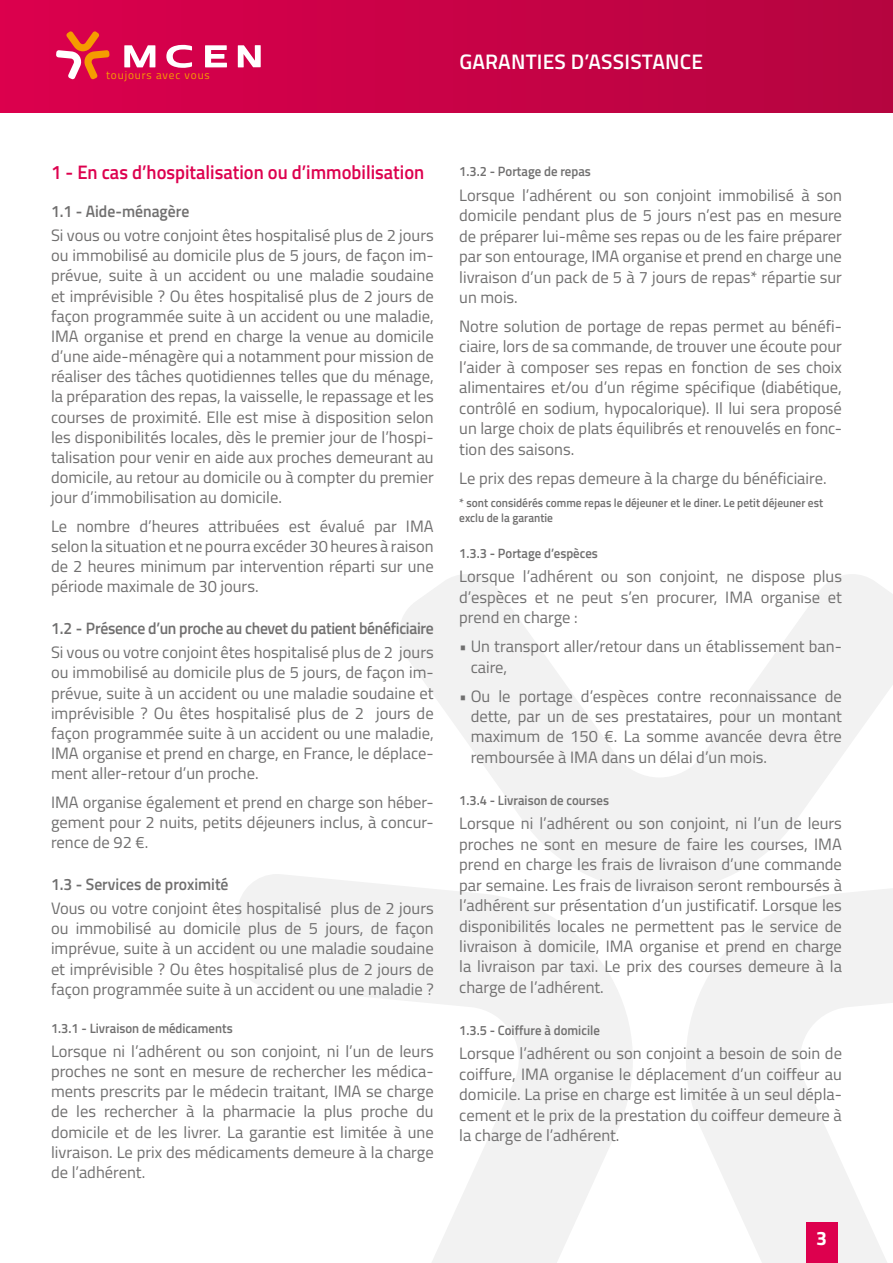
<style>
.page{position:relative;width:893px;height:1263px;background:#fff}
.page>*{position:absolute;margin:0;border:0;box-sizing:border-box;transform-origin:0 0}
.t1{font:600 21px "Titillium Web";letter-spacing:.01em;color:#fff}
.t2{font:600 19.5px "Titillium Web";color:#dd004e;scale:.95 1}
.t3{font:700 19.5px "Titillium Web";color:#fff}
.t4{font:16.5px/20.1px "Titillium Web";color:#706f6f;text-align:justify}
.t5{font:600 16.5px "Titillium Web";letter-spacing:-.02em;color:#706f6f;scale:.95 1}
.t6{font:600 16.5px "Titillium Web";color:#706f6f;scale:.95 1}
.t7{font:600 13.5px "Titillium Web";color:#706f6f;scale:.95 1}
.t8{font:600 12px/15px "Titillium Web";color:#706f6f;scale:.95 1}
.t9{font:11.25px "Titillium Web";letter-spacing:.08em;color:#f59e00}
</style>
<div class="page">
<div style="left:0;top:0;width:893px;height:113px;background:linear-gradient(to right,#dc004d,#b50540)"></div>
<svg style="left:399px;top:574px;width:494px;height:317px;fill:#f2f2f2"></svg>
<svg style="left:234px;top:874px;width:406px;height:389px"></svg>
<svg style="left:679px;top:874px;width:214px;height:389px;fill:#f2f2f2"></svg>
<svg style="left:56px;top:31px;width:54px;height:48px;background:#e3424f"></svg>
<svg style="left:166px;top:45px;width:26px;height:23px"></svg>
<svg style="left:124px;top:45px;width:31px;height:22px"></svg>
<svg style="left:205px;top:45px;width:22px;height:22px"></svg>
<svg style="left:238px;top:45px;width:23px;height:22px"></svg>
<div style="left:806px;top:1222px;width:32px;height:41px;background:#dd004e"></div>
<p class="t9" style="left:106px;top:67px;width:105px">toujours avec vous</p>
<p class="t1" style="left:459px;top:46px;width:245px">GARANTIES D’ASSISTANCE</p>
<p class="t2" style="left:51px;top:158px;width:394px">1 - En cas d’hospitalisation ou d’immobilisation</p>
<p class="t6" style="left:51px;top:198px;width:147px">1.1 - Aide-ménagère</p>
<p class="t4" style="left:51px;top:224px;width:384px">Si vous ou votre conjoint êtes hospitalisé plus de 2 jours ou immobilisé au domicile plus de 5 jours, de façon im&shy;prévue, suite à un accident ou une maladie soudaine et imprévisible ? Ou êtes hospitalisé plus de 2 jours de façon programmée suite à un accident ou une maladie, IMA organise et prend en charge la venue au domicile d’une aide-ménagère qui a notamment pour mission de réaliser des tâches quotidiennes telles que du ménage, la préparation des repas, la vaisselle, le repassage et les courses de proximité. Elle est mise à disposition selon les disponibilités locales, dès le premier jour de l’hospi&shy;talisation pour venir en aide aux proches demeurant au domicile, au retour au domicile ou à compter du premier jour d’immobilisation au domicile.</p>
<p class="t4" style="left:51px;top:515px;width:384px">Le nombre d’heures attribuées est évalué par IMA selon la situation et ne pourra excéder 30 heures à raison de 2 heures minimum par intervention réparti sur une période maximale de 30 jours.</p>
<p class="t5" style="left:51px;top:616px;width:404px">1.2 - Présence d’un proche au chevet du patient bénéficiaire</p>
<p class="t4" style="left:51px;top:641px;width:384px">Si vous ou votre conjoint êtes hospitalisé plus de 2 jours ou immobilisé au domicile plus de 5 jours, de façon im&shy;prévue, suite à un accident ou une maladie soudaine et imprévisible ? Ou êtes hospitalisé plus de 2 jours de façon programmée suite à un accident ou une maladie, IMA organise et prend en charge, en France, le déplace&shy;ment aller-retour d’un proche.</p>
<p class="t4" style="left:51px;top:791px;width:384px">IMA organise également et prend en charge son héber&shy;gement pour 2 nuits, petits déjeuners inclus, à concur&shy;rence de 92 €.</p>
<p class="t6" style="left:51px;top:871px;width:188px">1.3 - Services de proximité</p>
<p class="t4" style="left:51px;top:897px;width:384px">Vous ou votre conjoint êtes hospitalisé plus de 2 jours ou immobilisé au domicile plus de 5 jours, de façon imprévue, suite à un accident ou une maladie soudaine et imprévisible ? Ou êtes hospitalisé plus de 2 jours de façon programmée suite à un accident ou une maladie ?</p>
<p class="t7" style="left:51px;top:1018px;width:193px">1.3.1 - Livraison de médicaments</p>
<p class="t4" style="left:51px;top:1040px;width:384px">Lorsque ni l’adhérent ou son conjoint, ni l’un de leurs proches ne sont en mesure de rechercher les médica&shy;ments prescrits par le médecin traitant, IMA se charge de les rechercher à la pharmacie la plus proche du domicile et de les livrer. La garantie est limitée à une livraison. Le prix des médicaments demeure à la charge de l’adhérent.</p>
<p class="t7" style="left:459px;top:161px;width:140px">1.3.2 - Portage de repas</p>
<p class="t4" style="left:459px;top:184px;width:384px">Lorsque l’adhérent ou son conjoint immobilisé à son domicile pendant plus de 5 jours n’est pas en mesure de préparer lui-même ses repas ou de les faire préparer par son entourage, IMA organise et prend en charge une livraison d’un pack de 5 à 7 jours de repas* répartie sur un mois.</p>
<p class="t4" style="left:459px;top:315px;width:384px">Notre solution de portage de repas permet au bénéfi&shy;ciaire, lors de sa commande, de trouver une écoute pour l’aider à composer ses repas en fonction de ses choix alimentaires et/ou d’un régime spécifique (diabétique, contrôlé en sodium, hypocalorique). Il lui sera proposé un large choix de plats équilibrés et renouvelés en fonc&shy;tion des saisons.</p>
<p class="t4" style="left:459px;top:467px;width:369px">Le prix des repas demeure à la charge du bénéficiaire.</p>
<p class="t8" style="left:459px;top:495px;width:385px">* sont considérés comme repas le déjeuner et le diner. Le petit déjeuner est exclu de la garantie</p>
<p class="t7" style="left:459px;top:543px;width:147px">1.3.3 - Portage d’espèces</p>
<p class="t4" style="left:459px;top:565px;width:384px">Lorsque l’adhérent ou son conjoint, ne dispose plus d’espèces et ne peut s’en procurer, IMA organise et prend en charge :</p>
<p class="t4" style="left:471px;top:635px;width:373px;text-indent:-11px">• Un transport aller/retour dans un établissement ban&shy;caire,</p>
<p class="t4" style="left:471px;top:685px;width:373px;text-indent:-11px">• Ou le portage d’espèces contre reconnaissance de dette, par un de ses prestataires, pour un montant maximum de 150 €. La somme avancée devra être remboursée à IMA dans un délai d’un mois.</p>
<p class="t7" style="left:459px;top:790px;width:159px">1.3.4 - Livraison de courses</p>
<p class="t4" style="left:459px;top:812px;width:384px">Lorsque ni l’adhérent ou son conjoint, ni l’un de leurs proches ne sont en mesure de faire les courses, IMA prend en charge les frais de livraison d’une commande par semaine. Les frais de livraison seront remboursés à l’adhérent sur présentation d’un justificatif. Lorsque les disponibilités locales ne permettent pas le service de livraison à domicile, IMA organise et prend en charge la livraison par taxi. Le prix des courses demeure à la charge de l’adhérent.</p>
<p class="t7" style="left:459px;top:1020px;width:150px">1.3.5 - Coiffure à domicile</p>
<p class="t4" style="left:459px;top:1042px;width:384px">Lorsque l’adhérent ou son conjoint a besoin de soin de coiffure, IMA organise le déplacement d’un coiffeur au domicile. La prise en charge est limitée à un seul dépla&shy;cement et le prix de la prestation du coiffeur demeure à la charge de l’adhérent.</p>
<p class="t3" style="left:816px;top:1223px;width:12px">3</p>
</div>
